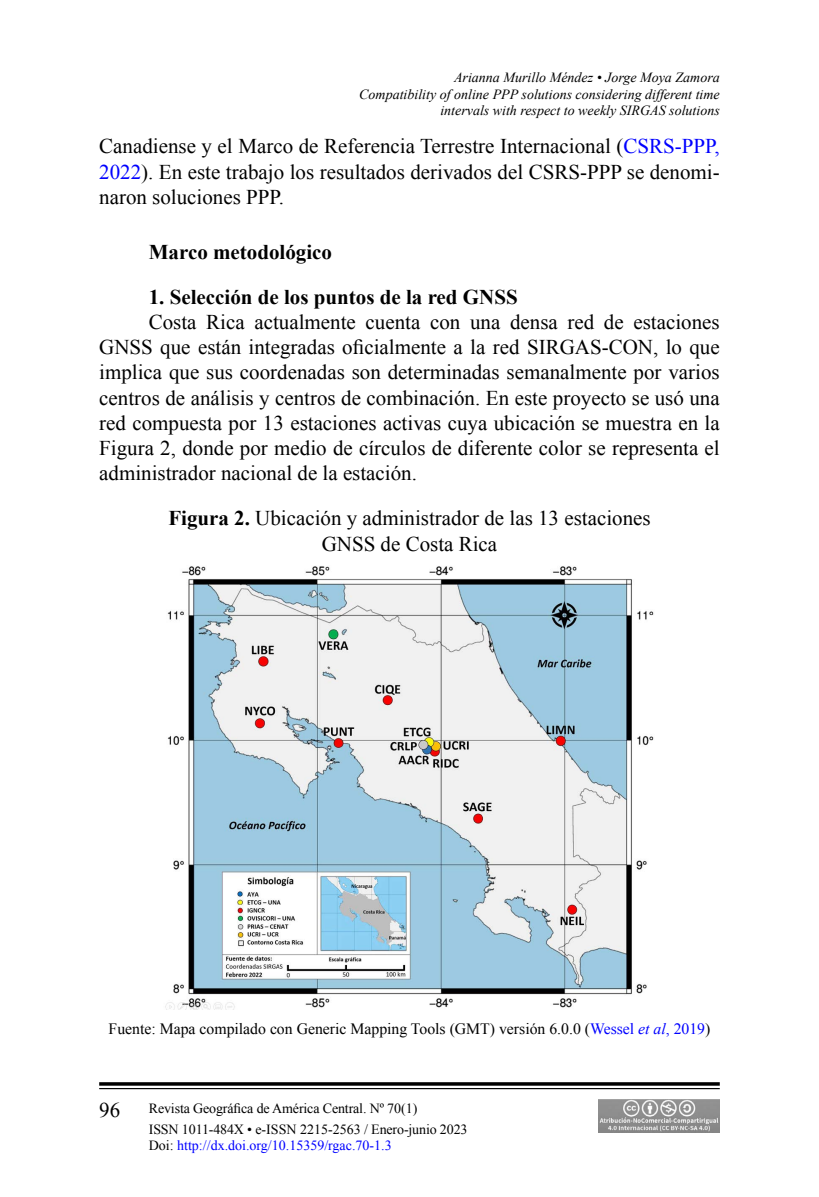
<style>
.page{position:relative;width:819px;height:1197px;background:#fff}
.page>*{position:absolute;margin:0;border:0;box-sizing:border-box;transform-origin:0 0}
.t1{font:21px/25.2px "Times New Roman";color:#000;text-align:justify}
.t2{font:700 21px "Times New Roman";color:#000}
.t3{font:15.75px "Times New Roman";color:#000}
.t4{font:italic 14px/16.8px "Times New Roman";color:#000;text-align:right}
.t5{font:14px/21px "Times New Roman";letter-spacing:-.01em;color:#000}
.t6{font:14px "Times New Roman";color:#00f}
.s1{color:#00f}
.s2{font-weight:700}
.s3{font-style:italic;color:#00f}
.s4{color:#000}
</style>
<div class="page">
<svg style="left:99px;top:1082px;width:621px;height:4px;background:#1f1f1f"></svg>
<hr style="left:99px;top:1088px;width:621px;height:1px;background:#000">
<img style="left:599px;top:1099px;width:121px;height:34px">
<img style="left:165px;top:566px;width:489px;height:444px">
<p class="t4" style="left:359px;top:68px;width:362px">Arianna Murillo Méndez • Jorge Moya Zamora<br>Compatibility of online PPP solutions considering different time intervals with respect to weekly SIRGAS solutions</p>
<p class="t1" style="left:99px;top:134px;width:622px">Canadiense y el Marco de Referencia Terrestre Internacional (<span class="s1">CSRS-PPP, 2022</span>). En este trabajo los resultados derivados del CSRS-PPP se denomi&shy;naron soluciones PPP.</p>
<p class="t2" style="left:149px;top:237px;width:185px">Marco metodológico</p>
<p class="t2" style="left:149px;top:282px;width:370px">1. Selección de los puntos de la red GNSS</p>
<p class="t1" style="left:99px;top:309px;width:622px;text-indent:50px">Costa Rica actualmente cuenta con una densa red de estaciones GNSS que están integradas oficialmente a la red SIRGAS-CON, lo que implica que sus coordenadas son determinadas semanalmente por varios centros de análisis y centros de combinación. En este proyecto se usó una red compuesta por 13 estaciones activas cuya ubicación se muestra en la Figura 2, donde por medio de círculos de diferente color se representa el administrador nacional de la estación.</p>
<p class="t1" style="left:168px;top:505px;width:484px;text-align:center"><span class="s2">Figura 2.</span> Ubicación y administrador de las 13 estaciones<br>GNSS de Costa Rica</p>
<p class="t3" style="left:109px;top:1018px;width:603px">Fuente: Mapa compilado con Generic Mapping Tools (GMT) versión 6.0.0 (<span class="s1">Wessel</span> <span class="s3">et al</span><span class="s1">, 2019</span>)</p>
<p class="t1" style="left:99px;top:1097px;width:22px">96</p>
<p class="t5" style="left:149px;top:1097px;width:320px">Revista Geográfica de América Central. Nº 70(1)<br>ISSN 1011-484X • e-ISSN 2215-2563 / Enero-junio 2023</p>
<p class="t6" style="left:149px;top:1136px;width:244px"><span class="s4">Doi:</span> http://dx.doi.org/10.15359/rgac.70-1.3</p>
</div>
